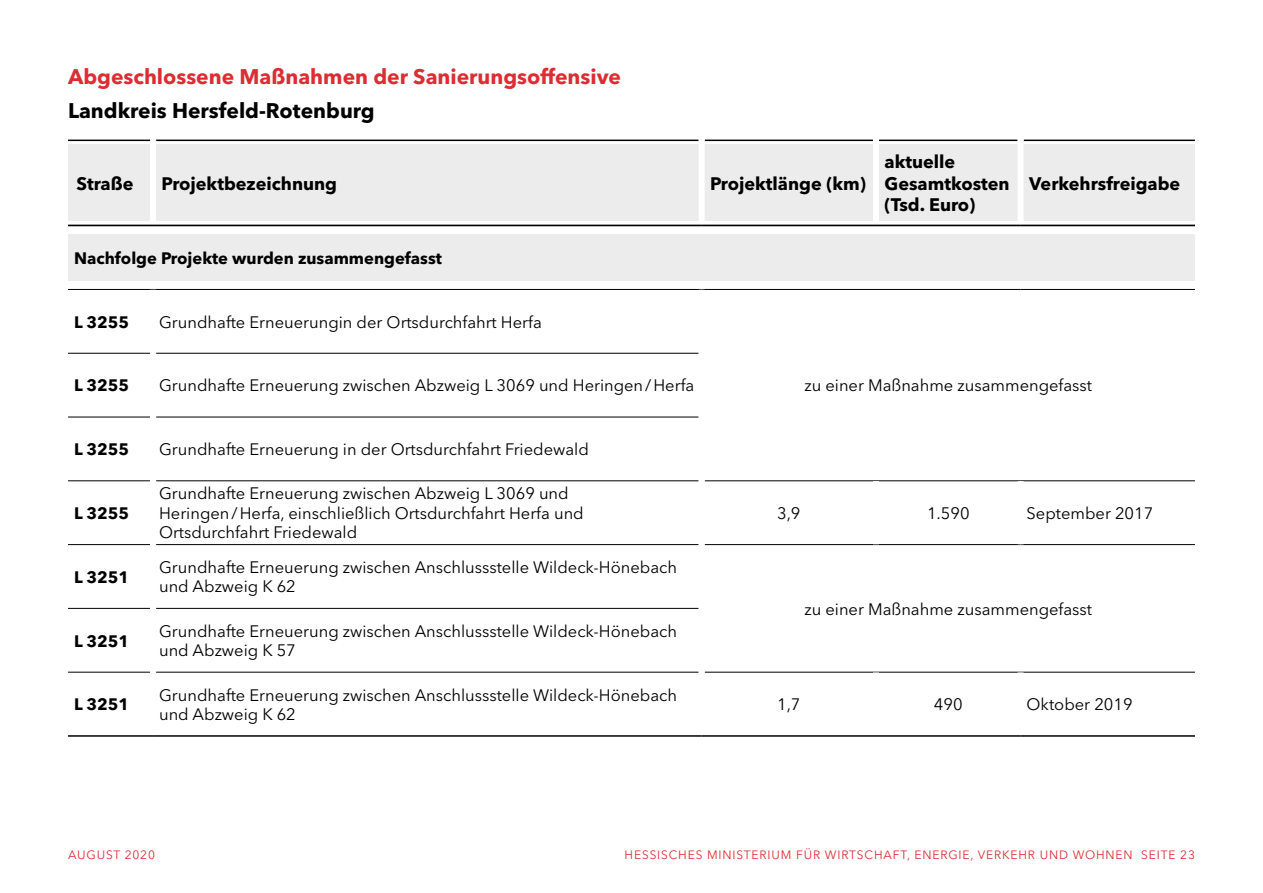
<style>
.page{position:relative;width:1263px;height:893px;background:#fff}
.page>*{position:absolute;margin:0;border:0;box-sizing:border-box;transform-origin:0 0}
.t1{font:700 21px "Avenir Next LT Pro";color:#dc2d33}
.t2{font:700 21px "Avenir Next LT Pro";color:#000}
.t3{font:700 18px/21.6px "Avenir Next LT Pro";color:#000}
.t4{font:16.5px/19.5px "Avenir Next LT Pro";color:#000}
.t5{font:700 16.5px "Avenir Next LT Pro";color:#000}
.t6{font:12px "Avenir Next LT Pro";letter-spacing:.07em;color:#dc2d33}
</style>
<div class="page">
<div style="left:68px;top:145px;width:1127px;height:76px;background:#ececed"></div>
<hr style="left:68px;top:140px;width:82px;height:1px;background:#000">
<hr style="left:156px;top:140px;width:543px;height:1px;background:#000">
<hr style="left:705px;top:140px;width:168px;height:1px;background:#000">
<hr style="left:879px;top:140px;width:138px;height:1px;background:#000">
<hr style="left:1023px;top:140px;width:172px;height:1px;background:#000">
<div style="left:150px;top:140px;width:6px;height:85px;background:#fff"></div>
<div style="left:699px;top:140px;width:6px;height:85px;background:#fff"></div>
<div style="left:873px;top:140px;width:6px;height:85px;background:#fff"></div>
<div style="left:1017px;top:140px;width:6px;height:85px;background:#fff"></div>
<div style="left:68px;top:234px;width:1127px;height:47px;background:#ececed"></div>
<hr style="left:68px;top:225px;width:85px;height:1px;background:#000">
<hr style="left:153px;top:225px;width:549px;height:1px;background:#000">
<hr style="left:702px;top:225px;width:174px;height:1px;background:#000">
<hr style="left:876px;top:225px;width:144px;height:1px;background:#000">
<hr style="left:1020px;top:225px;width:175px;height:1px;background:#000">
<hr style="left:68px;top:289px;width:85px;height:1px;background:#000">
<hr style="left:153px;top:289px;width:549px;height:1px;background:#000">
<hr style="left:702px;top:289px;width:174px;height:1px;background:#000">
<hr style="left:876px;top:289px;width:144px;height:1px;background:#000">
<hr style="left:1020px;top:289px;width:175px;height:1px;background:#000">
<hr style="left:68px;top:353px;width:82px;height:1px;background:#000">
<hr style="left:156px;top:353px;width:543px;height:1px;background:#000">
<hr style="left:68px;top:417px;width:82px;height:1px;background:#000">
<hr style="left:156px;top:417px;width:543px;height:1px;background:#000">
<hr style="left:68px;top:480px;width:82px;height:1px;background:#000">
<hr style="left:156px;top:480px;width:543px;height:1px;background:#000">
<hr style="left:705px;top:480px;width:171px;height:1px;background:#000">
<hr style="left:876px;top:480px;width:144px;height:1px;background:#000">
<hr style="left:1020px;top:480px;width:175px;height:1px;background:#000">
<hr style="left:68px;top:544px;width:82px;height:1px;background:#000">
<hr style="left:156px;top:544px;width:543px;height:1px;background:#000">
<hr style="left:705px;top:544px;width:171px;height:1px;background:#000">
<hr style="left:876px;top:544px;width:144px;height:1px;background:#000">
<hr style="left:1020px;top:544px;width:175px;height:1px;background:#000">
<hr style="left:68px;top:608px;width:82px;height:1px;background:#000">
<hr style="left:156px;top:608px;width:543px;height:1px;background:#000">
<hr style="left:68px;top:672px;width:82px;height:1px;background:#000">
<hr style="left:156px;top:672px;width:543px;height:1px;background:#000">
<hr style="left:705px;top:672px;width:171px;height:1px;background:#000">
<hr style="left:876px;top:672px;width:144px;height:1px;background:#000">
<hr style="left:1020px;top:672px;width:175px;height:1px;background:#000">
<div style="left:873px;top:672px;width:6px;height:63px;background:#fff"></div>
<div style="left:1017px;top:672px;width:6px;height:63px;background:#fff"></div>
<hr style="left:68px;top:735px;width:85px;height:2px;background:#000">
<hr style="left:153px;top:735px;width:549px;height:2px;background:#000">
<hr style="left:702px;top:735px;width:174px;height:2px;background:#000">
<hr style="left:876px;top:735px;width:144px;height:2px;background:#000">
<hr style="left:1020px;top:735px;width:175px;height:2px;background:#000">
<p class="t1" style="left:68px;top:64px;width:554px">Abgeschlossene Maßnahmen der Sanierungsoffensive</p>
<p class="t2" style="left:68px;top:98px;width:308px">Landkreis Hersfeld-Rotenburg</p>
<p class="t3" style="left:77px;top:172px;width:58px">Straße</p>
<p class="t3" style="left:162px;top:172px;width:177px">Projektbezeichnung</p>
<p class="t3" style="left:710px;top:172px;width:157px">Projektlänge (km)</p>
<p class="t5" style="left:74px;top:248px;width:369px">Nachfolge Projekte wurden zusammengefasst</p>
<p class="t5" style="left:74px;top:312px;width:57px">L 3255</p>
<p class="t4" style="left:159px;top:312px;width:384px">Grundhafte Erneuerungin der Ortsdurchfahrt Herfa</p>
<p class="t3" style="left:884px;top:151px;width:127px">aktuelle<br>Gesamtkosten (Tsd. Euro)</p>
<p class="t3" style="left:1029px;top:172px;width:153px">Verkehrsfreigabe</p>
<p class="t5" style="left:74px;top:375px;width:57px">L 3255</p>
<p class="t4" style="left:159px;top:376px;width:537px">Grundhafte Erneuerung zwischen Abzweig L 3069 und Heringen/Herfa</p>
<p class="t4" style="left:804px;top:376px;width:289px">zu einer Maßnahme zusammengefasst</p>
<p class="t5" style="left:74px;top:439px;width:57px">L 3255</p>
<p class="t4" style="left:159px;top:440px;width:431px">Grundhafte Erneuerung in der Ortsdurchfahrt Friedewald</p>
<p class="t5" style="left:74px;top:503px;width:57px">L 3255</p>
<p class="t4" style="left:159px;top:484px;width:426px">Grundhafte Erneuerung zwischen Abzweig L 3069 und<br>Heringen/Herfa, einschließlich Ortsdurchfahrt Herfa und<br>Ortsdurchfahrt Friedewald</p>
<p class="t5" style="left:74px;top:567px;width:57px">L 3251</p>
<p class="t4" style="left:159px;top:557px;width:519px">Grundhafte Erneuerung zwischen Anschlussstelle Wildeck-Hönebach und Abzweig K 62</p>
<p class="t4" style="left:777px;top:503px;width:25px">3,9</p>
<p class="t4" style="left:927px;top:503px;width:44px">1.590</p>
<p class="t4" style="left:1026px;top:503px;width:128px">September 2017</p>
<p class="t4" style="left:804px;top:599px;width:289px">zu einer Maßnahme zusammengefasst</p>
<p class="t5" style="left:74px;top:631px;width:57px">L 3251</p>
<p class="t4" style="left:159px;top:621px;width:519px">Grundhafte Erneuerung zwischen Anschlussstelle Wildeck-Hönebach und Abzweig K 57</p>
<p class="t5" style="left:74px;top:694px;width:57px">L 3251</p>
<p class="t4" style="left:159px;top:685px;width:519px">Grundhafte Erneuerung zwischen Anschlussstelle Wildeck-Hönebach und Abzweig K 62</p>
<p class="t4" style="left:777px;top:695px;width:25px">1,7</p>
<p class="t4" style="left:934px;top:695px;width:30px">490</p>
<p class="t4" style="left:1026px;top:695px;width:108px">Oktober 2019</p>
<p class="t6" style="left:68px;top:848px;width:88px">AUGUST 2020</p>
<p class="t6" style="left:625px;top:848px;width:572px">HESSISCHES MINISTERIUM FÜR WIRTSCHAFT, ENERGIE, VERKEHR UND WOHNEN SEITE 23</p>
</div>
